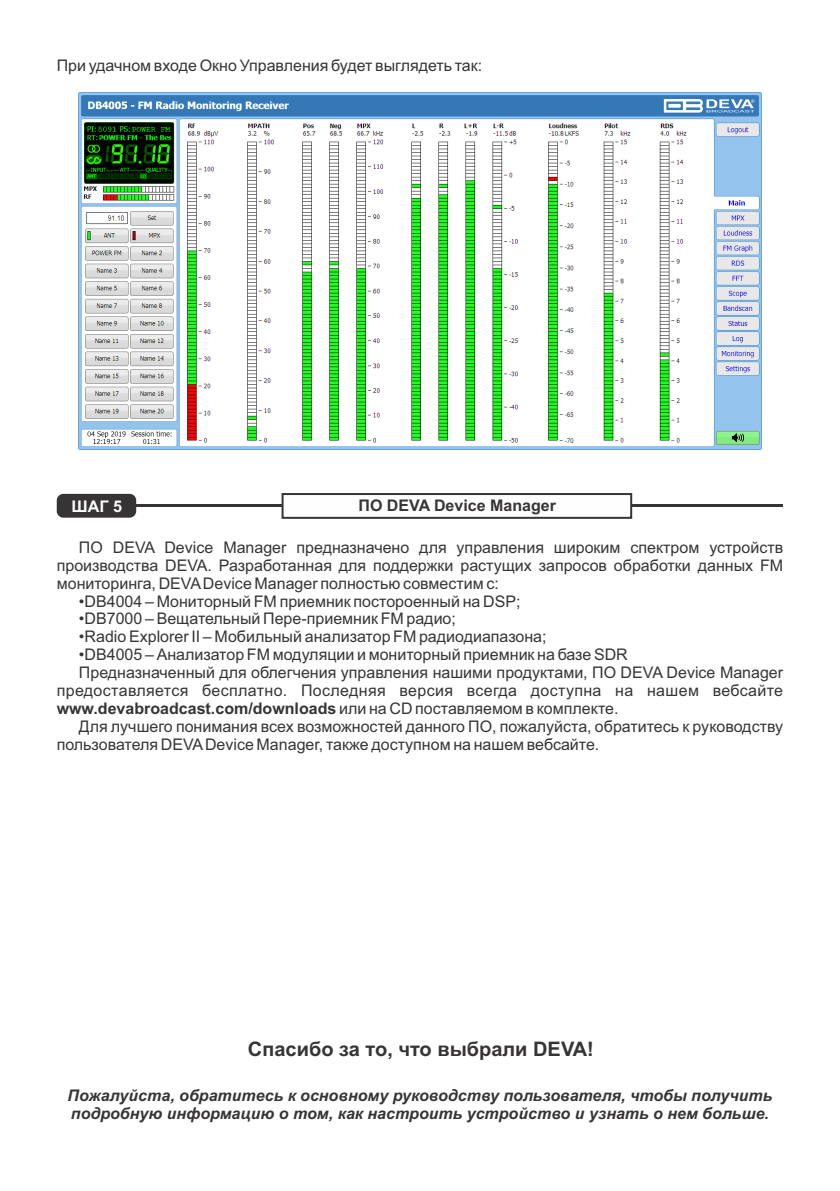
<style>
.page{position:relative;width:840px;height:1191px;background:#fff}
.page>*{position:absolute;margin:0;border:0;box-sizing:border-box;transform-origin:0 0}
.t1{font:700 20px "Arial";color:#373435}
.t2{font:16px/17.8px "Arial";color:#373435;text-align:justify}
.t3{font:italic 700 16px/17.8px "Arial";color:#373435}
.t4{font:700 16px "Arial";color:#373435}
.t5{font:16px "Arial";letter-spacing:.02em;color:#373435}
.t6{font:700 16px "Arial";color:#fefefe}
.s1{font-weight:400}
</style>
<div class="page">
<img style="left:78px;top:92px;width:683px;height:357px">
<hr style="left:130px;top:504px;width:652px;height:3px;background:#373435">
<div style="left:57px;top:494px;width:79px;height:23px;background:#373435;border-radius:7px"></div>
<svg style="left:281px;top:493px;width:351px;height:26px"></svg>
<p class="t2" style="left:57px;top:58px;width:427px">При удачном входе Окно Управления будет выглядеть так:</p>
<p class="t6" style="left:71px;top:500px;width:52px">ШАГ 5</p>
<p class="t4" style="left:358px;top:499px;width:199px">ПО DEVA Device Manager</p>
<p class="t2" style="left:57px;top:540px;width:727px;text-indent:22px">ПО DEVA Device Manager предназначено для управления широким спектром устройств производства DEVA. Разработанная для поддержки раcтущих запросов обработки данных FM мониторинга, DEVADevice Manager полностью совместим с:</p>
<p class="t2" style="left:79px;top:593px;width:443px">•DB4004 – Мониторный FM приемник постороенный на DSP;</p>
<p class="t2" style="left:79px;top:611px;width:378px">•DB7000 – Вещательный Пере-приемник FM радио;</p>
<p class="t2" style="left:79px;top:629px;width:469px">•Radio Explorer II – Мобильный анализатор FM радиодиапазона;</p>
<p class="t2" style="left:79px;top:647px;width:550px">•DB4005 – Анализатор FM модуляции и мониторный приемник на базе SDR</p>
<p class="t2" style="left:79px;top:665px;width:705px">Предназначенный для облегчения управления нашими продуктами, ПО DEVA Device Manager</p>
<p class="t5" style="left:57px;top:684px;width:727px">предоставляется бесплатно. Последняя версия всегда доступна на нашем вебсайте</p>
<p class="t4" style="left:57px;top:702px;width:563px">www.devabroadcast.com/downloads <span class="s1">или на CD поставляемом в комплекте.</span></p>
<p class="t2" style="left:79px;top:718px;width:705px">Для лучшего понимания всех возможностей данного ПО, пожалуйста, обратитесь к руководству</p>
<p class="t2" style="left:57px;top:736px;width:544px">пользователя DEVADevice Manager, также доступном на нашем вебсайте.</p>
<p class="t1" style="left:248px;top:1041px;width:347px">Спасибо за то, что выбрали DEVA!</p>
<p class="t3" style="left:68px;top:1088px;width:705px">Пожалуйста, обратитесь к основному руководству пользователя, чтобы получить подробную информацию о том, как настроить устройство и узнать о нем больше.</p>
</div>
